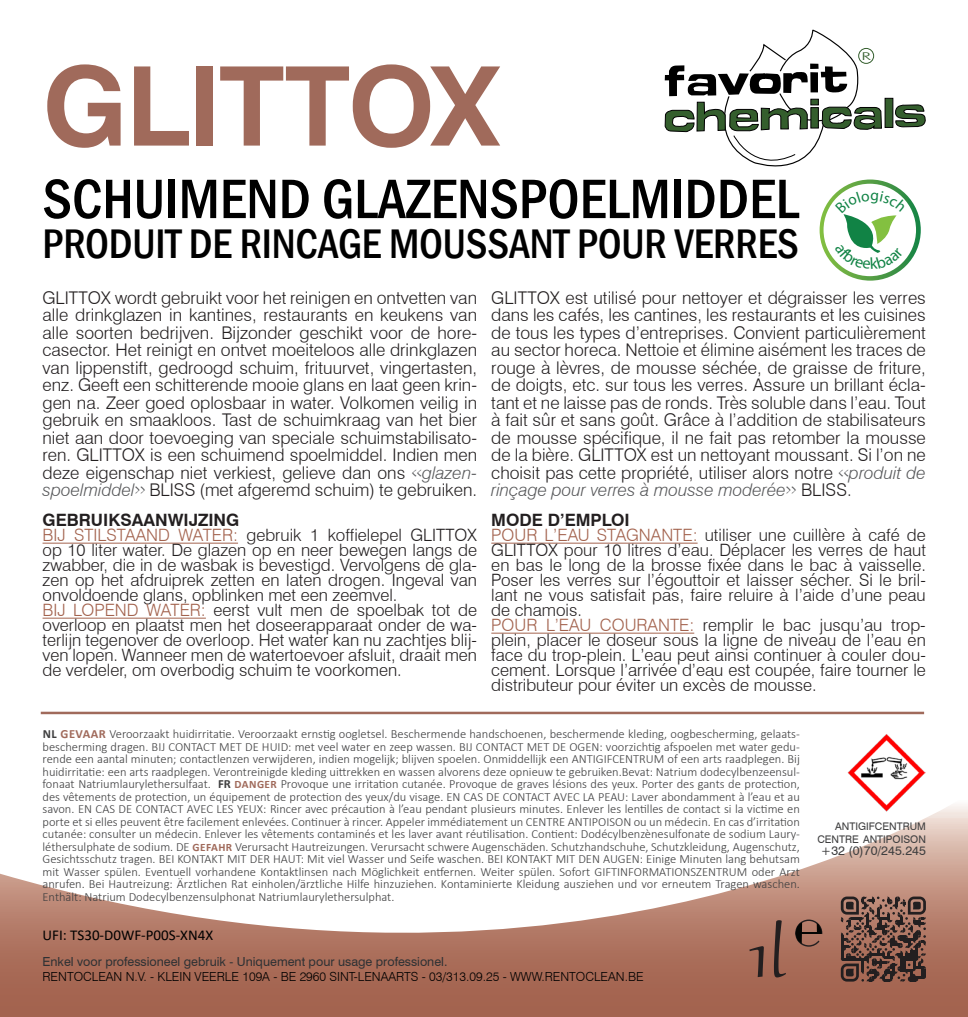
<style>
.page{position:relative;width:968px;height:1017px;background:#fff}
.page>*{position:absolute;margin:0;border:0;box-sizing:border-box;transform-origin:0 0}
.t1{font:700 110px "Swiss 721 BT";letter-spacing:-.02em;color:#a06a5b}
.t2{font:85px "Gabriola";color:#231f20}
.t3{font:500 condensed 57.5px "Franklin Gothic";color:#000}
.t4{font:500 condensed 42.5px "Franklin Gothic";letter-spacing:-.005em;color:#000}
.t5{font:300 17.5px/17.5px "Swiss 721 BT";color:#231f20;text-align:justify}
.t6{font:300 17px/15px "Swiss 721 BT";color:#231f20;text-align:justify}
.t7{font:700 17px "Swiss 721 BT";color:#231f20}
.t8{font:15px "Calibri";color:#000}
.t9{font:300 12.5px/12.5px "Calibri";color:#3e3e3f;text-align:justify}
.t10{font:300 12.5px "Swiss 721 BT";color:#000}
.t11{font:12.5px "Swiss 721 BT";color:#2e3134}
.t12{font:12.5px "Swiss 721 BT";color:#3e3e3f}
.t13{font:300 10.75px "Futura BT";color:#345e2d;scale:1.67 1}
.t14{font:10.5px "Swiss 721 BT";color:#3e3e3f}
.s1{font-family:"Tempus Sans ITC";font-weight:400;color:#57585a}
.s2{font-style:italic;color:#57585a}
.s3{color:#a3634e}
.s4{font-weight:700}
.s5{font-weight:700;color:#a06a5b}
.s6{font-weight:700;font-size:11.25px;color:#a06a5b}
</style>
<div class="page">
<svg style="left:0;top:804px;width:967px;height:213px"></svg>
<hr style="left:43px;top:543px;width:195px;height:1px;background:#a3634e">
<hr style="left:43px;top:618px;width:163px;height:1px;background:#a3634e">
<hr style="left:491px;top:543px;width:206px;height:1px;background:#a3634e">
<hr style="left:491px;top:633px;width:203px;height:1px;background:#a3634e">
<img style="left:847px;top:734px;width:78px;height:78px">
<hr style="left:41px;top:712px;width:882px;height:2px;background:#a06a5b">
<svg style="left:840px;top:897px;width:85px;height:85px"></svg>
<svg style="left:795px;top:919px;width:27px;height:28px"></svg>
<div style="left:884px;top:98px;width:9px;height:30px;background:#345e2d;border:1px solid #000"></div>
<svg style="left:893px;top:104px;width:32px;height:24px"></svg>
<svg style="left:664px;top:30px;width:218px;height:137px"></svg>
<div style="left:860px;top:119px;width:14px;height:5px;background:#fff;border-radius:50%"></div>
<div style="left:859px;top:118px;width:15px;height:6px;border:1px solid #000;border-radius:50%"></div>
<div style="left:858px;top:48px;width:15px;height:16px;border:1px solid #345e2d;border-radius:50%"></div>
<svg style="left:819px;top:180px;width:101px;height:101px"></svg>
<p class="t13" style="left:861px;top:49px;width:7px">R</p>
<p class="t1" style="left:43px;top:40px;width:458px">GLITTOX</p>
<p class="t3" style="left:43px;top:161px;width:758px">SCHUIMEND GLAZENSPOELMIDDEL</p>
<p class="t4" style="left:43px;top:216px;width:757px">PRODUIT DE RINCAGE MOUSSANT POUR VERRES</p>
<p class="t5" style="left:43px;top:289px;width:436px">GLITTOX wordt gebruikt voor het reinigen en ontvetten van alle drinkglazen in kantines, restaurants en keukens van alle soorten bedrijven. Bijzonder geschikt voor de hore&shy;casector. Het reinigt en ontvet moeiteloos alle drinkglazen van lippenstift, gedroogd schuim, frituurvet, vingertasten, enz. Geeft een schitterende mooie glans en laat geen krin&shy;gen na. Zeer goed oplosbaar in water. Volkomen veilig in gebruik en smaakloos. Tast de schuimkraag van het bier niet aan door toevoeging van speciale schuimstabilisato&shy;ren. GLITTOX is een schuimend spoelmiddel. Indien men deze eigenschap niet verkiest, gelieve dan ons <span class="s1">&lt;&lt;</span><span class="s2">glazen&shy;spoelmiddel</span><span class="s1">&gt;&gt;</span> BLISS (met afgeremd schuim) te gebruiken.</p>
<p class="t7" style="left:43px;top:510px;width:198px">GEBRUIKSAANWIJZING</p>
<p class="t6" style="left:43px;top:528px;width:436px"><span class="s3">BIJ STILSTAAND WATER:</span> gebruik 1 koffielepel GLITTOX op 10 liter water. De glazen op en neer bewegen langs de zwabber, die in de wasbak is bevestigd. Vervolgens de gla&shy;zen op het afdruiprek zetten en laten drogen. Ingeval van onvoldoende glans, opblinken met een zeemvel.</p>
<p class="t6" style="left:43px;top:603px;width:436px"><span class="s3">BIJ LOPEND WATER:</span> eerst vult men de spoelbak tot de overloop en plaatst men het doseerapparaat onder de wa&shy;terlijn tegenover de overloop. Het water kan nu zachtjes blij&shy;ven lopen. Wanneer men de watertoevoer afsluit, draait men de verdeler, om overbodig schuim te voorkomen.</p>
<p class="t5" style="left:491px;top:289px;width:436px">GLITTOX est utilisé pour nettoyer et dégraisser les verres dans les cafés, les cantines, les restaurants et les cuisines de tous les types d’entreprises. Convient particulièrement au sector horeca. Nettoie et élimine aisément les traces de rouge à lèvres, de mousse séchée, de graisse de friture, de doigts, etc. sur tous les verres. Assure un brillant écla&shy;tant et ne laisse pas de ronds. Très soluble dans l’eau. Tout à fait sûr et sans goût. Grâce à l’addition de stabilisateurs de mousse spécifique, il ne fait pas retomber la mousse de la bière. GLITTOX est un nettoyant moussant. Si l’on ne choisit pas cette propriété, utiliser alors notre <span class="s1">&lt;&lt;</span><span class="s2">produit de rinçage pour verres à mousse moderée</span><span class="s1">&gt;&gt;</span> BLISS.</p>
<p class="t7" style="left:491px;top:510px;width:140px">MODE D’EMPLOI</p>
<p class="t6" style="left:491px;top:528px;width:436px"><span class="s3">POUR L’EAU STAGNANTE:</span> utiliser une cuillère à café de GLITTOX pour 10 litres d’eau. Déplacer les verres de haut en bas le long de la brosse fixée dans le bac à vaisselle.<br>Poser les verres sur l’égouttoir et laisser sécher. Si le bril&shy;lant ne vous satisfait pas, faire reluire à l’aide d’une peau de chamois.</p>
<p class="t6" style="left:491px;top:618px;width:436px"><span class="s3">POUR L’EAU COURANTE:</span> remplir le bac jusqu’au trop&shy;plein, placer le doseur sous la ligne de niveau de l’eau en face du trop-plein. L’eau peut ainsi continuer à couler dou&shy;cement. Lorsque l’arrivée d’eau est coupée, faire tourner le distributeur pour éviter un excès de mousse.</p>
<p class="t9" style="left:43px;top:728px;width:758px"><span class="s4">NL</span> <span class="s5">GEVAAR</span> Veroorzaakt huidirritatie. Veroorzaakt ernstig oogletsel. Beschermende handschoenen, beschermende kleding, oogbescherming, gelaats&shy;bescherming dragen. BIJ CONTACT MET DE HUID: met veel water en zeep wassen. BIJ CONTACT MET DE OGEN: voorzichtig afspoelen met water gedu&shy;rende een aantal minuten; contactlenzen verwijderen, indien mogelijk; blijven spoelen. Onmiddellijk een ANTIGIFCENTRUM of een arts raadplegen. Bij huidirritatie: een arts raadplegen. Verontreinigde kleding uittrekken en wassen alvorens deze opnieuw te gebruiken.Bevat: Natrium dodecylbenzeensul&shy;fonaat Natriumlaurylethersulfaat. <span class="s4">FR</span> <span class="s6">DANGER</span> Provoque une irritation cutanée. Provoque de graves lésions des yeux. Porter des gants de protection, des vêtements de protection, un équipement de protection des yeux/du visage. EN CAS DE CONTACT AVEC LA PEAU: Laver abondamment à l’eau et au savon. EN CAS DE CONTACT AVEC LES YEUX: Rincer avec précaution à l’eau pendant plusieurs minutes. Enlever les lentilles de contact si la victime en porte et si elles peuvent être facilement enlevées. Continuer à rincer. Appeler immédiatement un CENTRE ANTIPOISON ou un médecin. En cas d’irritation cutanée: consulter un médecin. Enlever les vêtements contaminés et les laver avant réutilisation. Contient: Dodécylbenzènesulfonate de sodium Laury&shy;léthersulphate de sodium. DE <span class="s6">GEFAHR</span> Verursacht Hautreizungen. Verursacht schwere Augenschäden. Schutzhandschuhe, Schutzkleidung, Augenschutz, Gesichtsschutz tragen. BEI KONTAKT MIT DER HAUT: Mit viel Wasser und Seife waschen. BEI KONTAKT MIT DEN AUGEN: Einige Minuten lang behutsam mit Wasser spülen. Eventuell vorhandene Kontaktlinsen nach Möglichkeit entfernen. Weiter spülen. Sofort GIFTINFORMATIONSZENTRUM oder Arzt anrufen. Bei Hautreizung: Ärztlichen Rat einholen/ärztliche Hilfe hinzuziehen. Kontaminierte Kleidung ausziehen und vor erneutem Tragen waschen.<br>Enthält: Natrium Dodecylbenzensulphonat Natriumlaurylethersulphat.</p>
<p class="t14" style="left:835px;top:820px;width:92px">ANTIGIFCENTRUM</p>
<p class="t14" style="left:817px;top:833px;width:110px">CENTRE ANTIPOISON</p>
<p class="t12" style="left:820px;top:843px;width:106px">+32 (0)70/245.245</p>
<p class="t8" style="left:43px;top:924px;width:172px">UFI: TS30-D0WF-P00S-XN4X</p>
<p class="t11" style="left:43px;top:954px;width:406px">Enkel voor professioneel gebruik - Uniquement pour usage professionel.</p>
<p class="t10" style="left:43px;top:969px;width:602px">RENTOCLEAN N.V. - KLEIN VEERLE 109A - BE 2960 SINT-LENAARTS - 03/313.09.25 - WWW.RENTOCLEAN.BE</p>
<p class="t2" style="left:749px;top:897px;width:37px">1l</p>
</div>
